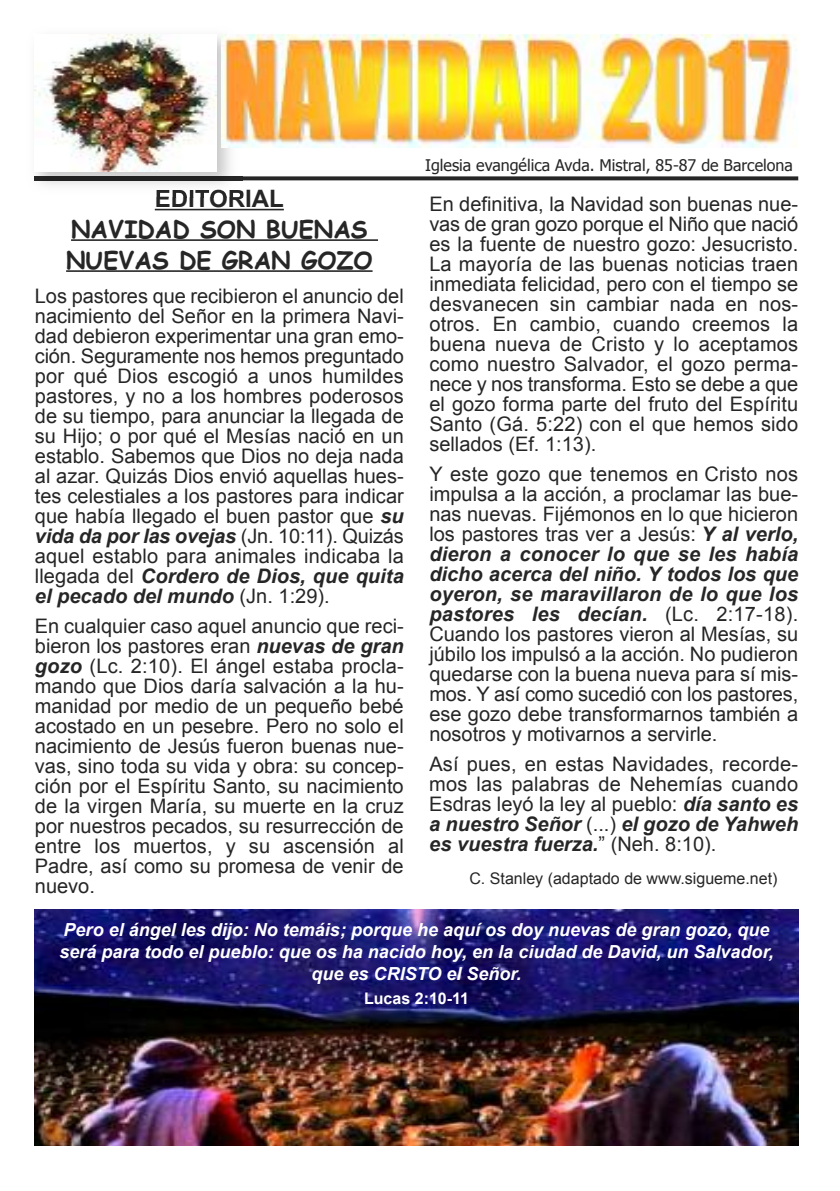
<style>
.page{position:relative;width:840px;height:1191px;background:#fff}
.page>*{position:absolute;margin:0;border:0;box-sizing:border-box;transform-origin:0 0}
.t1{font:700 24px/31px "Comic Sans MS";color:#272627}
.t2{font:700 24px "Arial";color:#272627}
.t3{font:20px/20px "Arial";color:#272627;text-align:justify}
.t4{font:italic 700 18px/21.6px "Arial";color:#fff;text-align:center}
.t5{font:16px "Tahoma";color:#272627}
.t6{font:16px "Arial";color:#272627}
.t7{font:700 16px "Arial";color:#fff}
.s1{font-weight:700;font-style:italic}
</style>
<div class="page">
<hr style="left:155px;top:209px;width:129px;height:1px;background:#272627">
<hr style="left:71px;top:239px;width:307px;height:2px;background:#272627">
<hr style="left:66px;top:270px;width:306px;height:2px;background:#272627">
<img style="left:35px;top:909px;width:762px;height:236px">
<svg style="left:242px;top:176px;width:555px;height:4px;background:#3b3b3b"></svg>
<img style="left:34px;top:36px;width:208px;height:154px">
<img style="left:156px;top:190px;width:86px;height:7px">
<img style="left:35px;top:176px;width:207px;height:4px">
<img style="left:35px;top:34px;width:181px;height:138px">
<img style="left:221px;top:34px;width:576px;height:113px">
<p class="t2" style="left:155px;top:185px;width:130px">editoriaL</p>
<p class="t1" style="left:66px;top:212px;width:308px">NAVIDAD SON BUENAS<br>NUEVAS DE GRAN GOZO</p>
<p class="t3" style="left:35px;top:286px;width:370px">Los pastores que recibieron el anuncio del nacimiento del Señor en la primera Navi&shy;dad debieron experimentar una gran emo&shy;ción. Seguramente nos hemos preguntado por qué Dios escogió a unos humildes pastores, y no a los hombres poderosos de su tiempo, para anunciar la llegada de su Hijo; o por qué el Mesías nació en un establo. Sabemos que Dios no deja nada al azar. Quizás Dios envió aquellas hues&shy;tes celestiales a los pastores para indicar que había llegado el buen pastor que <span class="s1">su vida da por las ovejas</span> (Jn. 10:11). Quizás aquel establo para animales indicaba la llegada del <span class="s1">Cordero de Dios, que quita el pecado del mundo</span> (Jn. 1:29).</p>
<p class="t3" style="left:35px;top:616px;width:370px">En cualquier caso aquel anuncio que reci&shy;bieron los pastores eran <span class="s1">nuevas de gran gozo</span> (Lc. 2:10). El ángel estaba procla&shy;mando que Dios daría salvación a la hu&shy;manidad por medio de un pequeño bebé acostado en un pesebre. Pero no solo el nacimiento de Jesús fueron buenas nue&shy;vas, sino toda su vida y obra: su concep&shy;ción por el Espíritu Santo, su nacimiento de la virgen María, su muerte en la cruz por nuestros pecados, su resurrección de entre los muertos, y su ascensión al Padre, así como su promesa de venir de nuevo.</p>
<p class="t5" style="left:425px;top:155px;width:369px">Iglesia evangélica Avda. Mistral, 85-87 de Barcelona</p>
<p class="t3" style="left:429px;top:194px;width:370px">En definitiva, la Navidad son buenas nue&shy;vas de gran gozo porque el Niño que nació es la fuente de nuestro gozo: Jesucristo.<br>La mayoría de las buenas noticias traen inmediata felicidad, pero con el tiempo se desvanecen sin cambiar nada en nos&shy;otros. En cambio, cuando creemos la buena nueva de Cristo y lo aceptamos como nuestro Salvador, el gozo perma&shy;nece y nos transforma. Esto se debe a que el gozo forma parte del fruto del Espíritu Santo (Gá. 5:22) con el que hemos sido sellados (Ef. 1:13).</p>
<p class="t3" style="left:429px;top:464px;width:370px">Y este gozo que tenemos en Cristo nos impulsa a la acción, a proclamar las bue&shy;nas nuevas. Fijémonos en lo que hicieron los pastores tras ver a Jesús: <span class="s1">Y al verlo, dieron a conocer lo que se les había dicho acerca del niño. Y todos los que oyeron, se maravillaron de lo que los pastores les decían.</span> (Lc. 2:17-18).<br>Cuando los pastores vieron al Mesías, su júbilo los impulsó a la acción. No pudieron quedarse con la buena nueva para sí mis&shy;mos. Y así como sucedió con los pastores, ese gozo debe transformarnos también a nosotros y motivarnos a servirle.</p>
<p class="t3" style="left:429px;top:754px;width:370px">Así pues, en estas Navidades, recorde&shy;mos las palabras de Nehemías cuando Esdras leyó la ley al pueblo: <span class="s1">día santo es a nuestro Señor</span> (...) <span class="s1">el gozo de Yahweh es vuestra fuerza.</span>” (Neh. 8:10).</p>
<p class="t6" style="left:469px;top:869px;width:309px">C. Stanley (adaptado de www.sigueme.net)</p>
<p class="t4" style="left:59px;top:919px;width:715px">Pero el ángel les dijo: No temáis; porque he aquí os doy nuevas de gran gozo, que será para todo el pueblo: que os ha nacido hoy, en la ciudad de David, un Salvador, que es CRISTO el Señor.</p>
<p class="t7" style="left:364px;top:989px;width:106px">Lucas 2:10-11</p>
</div>
